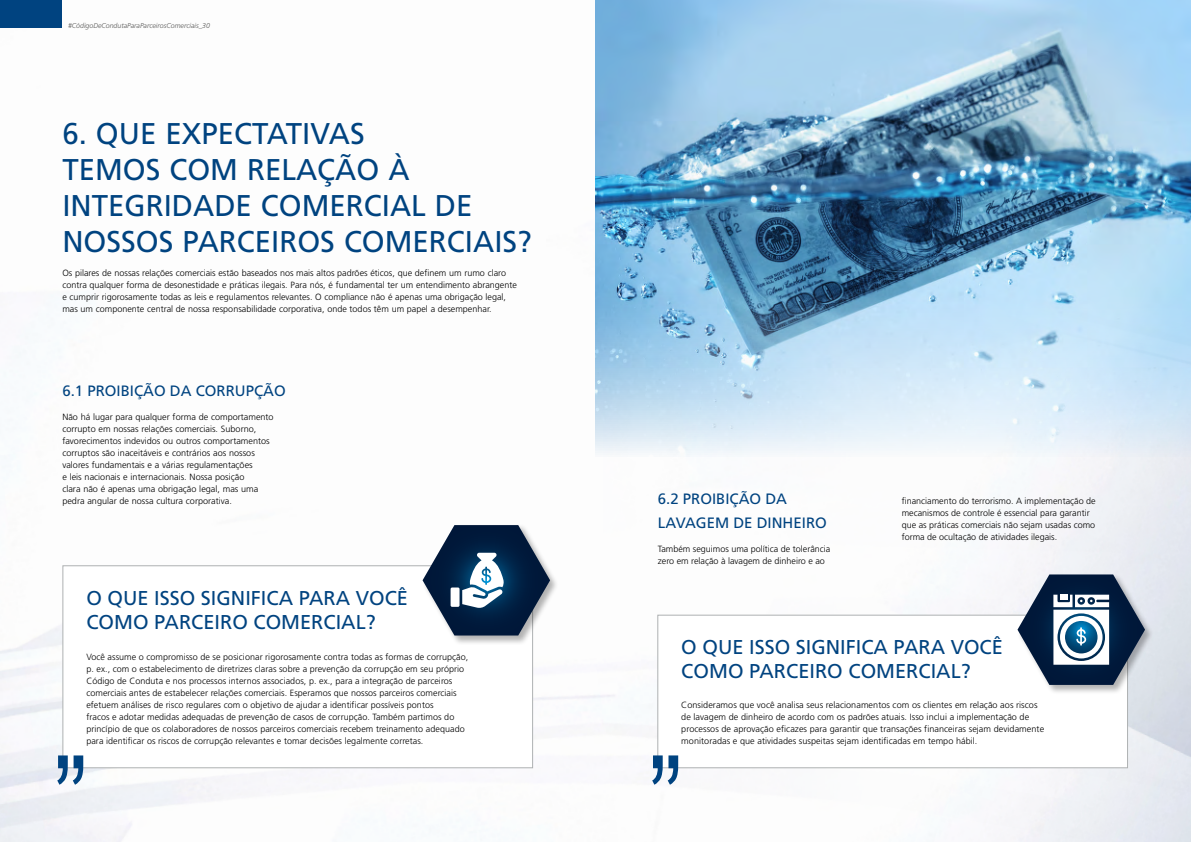
<style>
.page{position:relative;width:1191px;height:842px;background:#fff}
.page>*{position:absolute;margin:0;border:0;box-sizing:border-box;transform-origin:0 0}
.Headline{font:30px/36px "Frutiger LT Pro";color:#004380}
._03b_Grundtext_Versalien_blau_12pt{font:20px/24px "Frutiger LT Pro";color:#004380}
.Subheadline{font:15px/24px "Frutiger LT Pro";color:#004380}
._03b_Grundtext_Versalien_blau_12pt-2{font:300 9px/12px "Frutiger LT Pro";letter-spacing:.005em;color:#000}
._02a_Subhead_Blau{font:300 9px/12px "Frutiger LT Pro";color:#000}
._03b_Grundtext_Versalien_blau_12pt-3{font:italic 300 7px "Frutiger LT Pro";color:#575756}
</style>
<div class="page">
<div style="left:0;top:0;width:62px;height:28px;background:#004380"></div>
<div style="left:62px;top:565px;width:471px;height:203px;background:#fff;border:1px solid #aeb1b2"></div>
<svg style="left:57px;top:755px;width:26px;height:30px"></svg>
<div style="left:421px;top:523px;width:138px;height:122px;background:#000;opacity:.3"></div>
<div style="left:657px;top:615px;width:471px;height:153px;background:#fff;border:1px solid #aeb1b2"></div>
<svg style="left:652px;top:755px;width:26px;height:30px"></svg>
<div style="left:1016px;top:573px;width:137px;height:121px;background:#000;opacity:.3"></div>
<img style="left:595px;top:0;width:596px;height:456px">
<svg style="left:422px;top:525px;width:128px;height:110px"></svg>
<svg style="left:1017px;top:574px;width:128px;height:111px"></svg>
<p class="_03b_Grundtext_Versalien_blau_12pt-3" style="left:68px;top:22px;width:143px">#CódigoDeCondutaParaParceirosComerciais_30</p>
<p class="Headline" style="left:62px;top:116px;width:471px">6. QUE EXPECTATIVAS<br>TEMOS COM RELAÇÃO À<br>INTEGRIDADE COMERCIAL DE<br>NOSSOS PARCEIROS COMERCIAIS?</p>
<p class="_02a_Subhead_Blau" style="left:62px;top:267px;width:456px">Os pilares de nossas relações comerciais estão baseados nos mais altos padrões éticos, que definem um rumo claro contra qualquer forma de desonestidade e práticas ilegais. Para nós, é fundamental ter um entendimento abrangente e cumprir rigorosamente todas as leis e regulamentos relevantes. O compliance não é apenas uma obrigação legal, mas um componente central de nossa responsabilidade corporativa, onde todos têm um papel a desempenhar.</p>
<p class="Subheadline" style="left:62px;top:379px;width:225px">6.1 PROIBIÇÃO DA CORRUPÇÃO</p>
<p class="_02a_Subhead_Blau" style="left:62px;top:411px;width:213px">Não há lugar para qualquer forma de comportamento corrupto em nossas relações comerciais. Suborno, favorecimentos indevidos ou outros comportamentos corruptos são inaceitáveis e contrários aos nossos valores fundamentais e a várias regulamentações<br>e leis nacionais e internacionais. Nossa posição<br>clara não é apenas uma obrigação legal, mas uma pedra angular de nossa cultura corporativa.</p>
<p class="_03b_Grundtext_Versalien_blau_12pt" style="left:86px;top:586px;width:323px">O QUE ISSO SIGNIFICA PARA VOCÊ<br>COMO PARCEIRO COMERCIAL?</p>
<p class="_03b_Grundtext_Versalien_blau_12pt-2" style="left:86px;top:651px;width:383px">Você assume o compromisso de se posicionar rigorosamente contra todas as formas de corrupção, p. ex., com o estabelecimento de diretrizes claras sobre a prevenção da corrupção em seu próprio Código de Conduta e nos processos internos associados, p. ex., para a integração de parceiros comerciais antes de estabelecer relações comerciais. Esperamos que nossos parceiros comerciais efetuem análises de risco regulares com o objetivo de ajudar a identificar possíveis pontos<br>fracos e adotar medidas adequadas de prevenção de casos de corrupção. Também partimos do princípio de que os colaboradores de nossos parceiros comerciais recebem treinamento adequado para identificar os riscos de corrupção relevantes e tomar decisões legalmente corretas.</p>
<p class="Subheadline" style="left:658px;top:487px;width:170px">6.2 PROIBIÇÃO DA<br>LAVAGEM DE DINHEIRO</p>
<p class="_03b_Grundtext_Versalien_blau_12pt-2" style="left:658px;top:543px;width:174px">Também seguimos uma política de tolerância zero em relação à lavagem de dinheiro e ao</p>
<p class="_03b_Grundtext_Versalien_blau_12pt-2" style="left:901px;top:495px;width:195px">financiamento do terrorismo. A implementação de mecanismos de controle é essencial para garantir que as práticas comerciais não sejam usadas como forma de ocultação de atividades ilegais.</p>
<p class="_03b_Grundtext_Versalien_blau_12pt" style="left:681px;top:635px;width:323px">O QUE ISSO SIGNIFICA PARA VOCÊ<br>COMO PARCEIRO COMERCIAL?</p>
<p class="_03b_Grundtext_Versalien_blau_12pt-2" style="left:681px;top:699px;width:364px">Consideramos que você analisa seus relacionamentos com os clientes em relação aos riscos de lavagem de dinheiro de acordo com os padrões atuais. Isso inclui a implementação de processos de aprovação eficazes para garantir que transações financeiras sejam devidamente monitoradas e que atividades suspeitas sejam identificadas em tempo hábil.</p>
</div>
